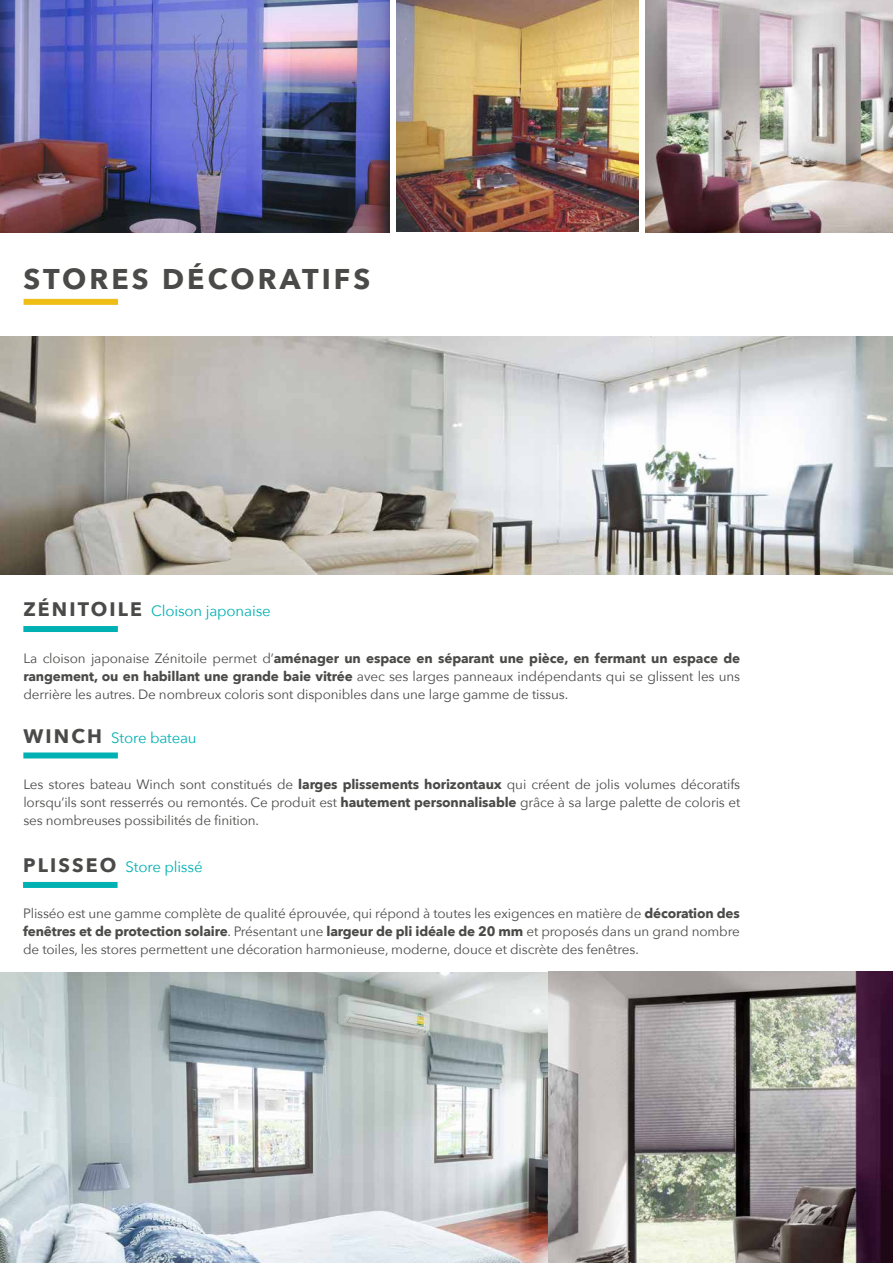
<style>
.page{position:relative;width:893px;height:1263px;background:#fff}
.page>*{position:absolute;margin:0;border:0;box-sizing:border-box;transform-origin:0 0}
.t1{font:700 28.5px "Avenir Next";letter-spacing:.11em;color:#4a4a49}
.t2{font:15px "Avenir Next";letter-spacing:-.01em;color:#00b1b3}
.t3{font:13.5px/18px "Avenir Next";letter-spacing:-.01em;color:#4a4a49;text-align:justify}
.s1{font-weight:700;font-size:19.5px;color:#4a4a49}
.s2{font-weight:700}
</style>
<div class="page">
<img style="left:0;top:0;width:389px;height:232px">
<img style="left:396px;top:0;width:242px;height:232px">
<img style="left:646px;top:0;width:247px;height:232px">
<img style="left:0;top:972px;width:549px;height:291px">
<div style="left:24px;top:299px;width:94px;height:6px;background:#eebe16"></div>
<div style="left:23px;top:626px;width:95px;height:6px;background:#00b1b3"></div>
<img style="left:0;top:337px;width:893px;height:237px">
<div style="left:23px;top:752px;width:95px;height:6px;background:#00b1b3"></div>
<img style="left:549px;top:972px;width:344px;height:291px">
<div style="left:23px;top:882px;width:95px;height:6px;background:#00b1b3"></div>
<h1 class="t1" style="left:24px;top:255px;width:348px">STORES DÉCORATIFS</h1>
<p class="t2" style="left:23px;top:598px;width:249px"><span class="s1">ZÉNITOILE</span> Cloison japonaise</p>
<p class="t3" style="left:23px;top:648px;width:718px">La cloison japonaise Zénitoile permet d’<span class="s2">aménager un espace en séparant une pièce, en fermant un espace de rangement, ou en habillant une grande baie vitrée</span> avec ses larges panneaux indépendants qui se glissent les uns derrière les autres. De nombreux coloris sont disponibles dans une large gamme de tissus.</p>
<p class="t2" style="left:23px;top:725px;width:175px"><span class="s1">WINCH</span> Store bateau</p>
<p class="t3" style="left:23px;top:775px;width:718px">Les stores bateau Winch sont constitués de <span class="s2">larges plissements horizontaux</span> qui créent de jolis volumes décoratifs lorsqu’ils sont resserrés ou remontés. Ce produit est <span class="s2">hautement personnalisable</span> grâce à sa large palette de coloris et ses nombreuses possibilités de finition.</p>
<p class="t2" style="left:23px;top:854px;width:181px"><span class="s1">PLISSEO</span> Store plissé</p>
<p class="t3" style="left:23px;top:904px;width:718px">Plisséo est une gamme complète de qualité éprouvée, qui répond à toutes les exigences en matière de <span class="s2">décoration des fenêtres et de protection solaire</span>. Présentant une <span class="s2">largeur de pli idéale de 20 mm</span> et proposés dans un grand nombre de toiles, les stores permettent une décoration harmonieuse, moderne, douce et discrète des fenêtres.</p>
</div>
